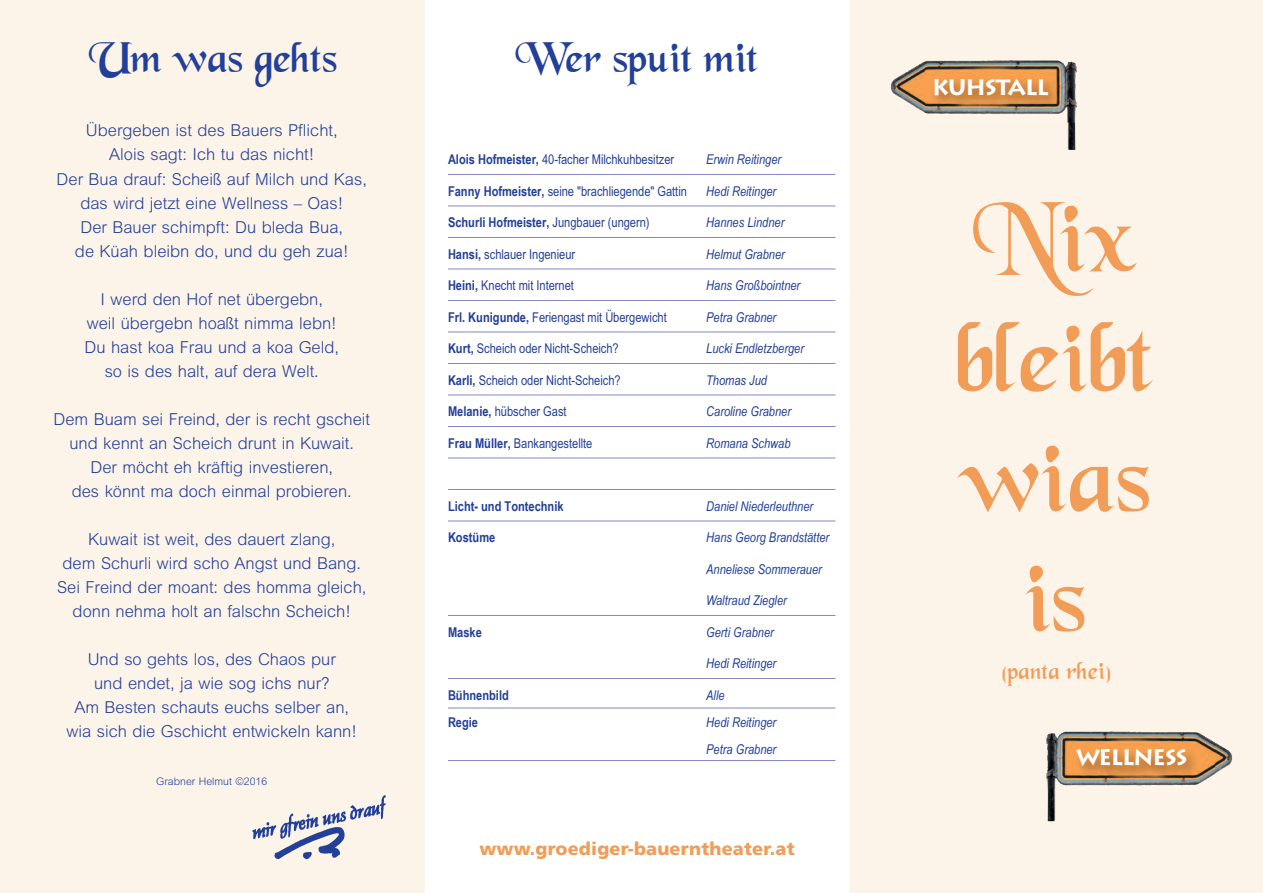
<style>
.page{position:relative;width:1263px;height:893px;background:#fff}
.page>*{position:absolute;margin:0;border:0;box-sizing:border-box;transform-origin:0 0}
.t1{font:105px/120px "Black Chancery";color:#f19c57;text-align:center}
.t2{font:45px "Black Chancery";color:#223f99}
.t3{font:25.5px "Black Chancery";color:#f19c57}
.t4{font:700 22.2px "Lithos";letter-spacing:-.05em;color:#fff}
.t5{font:900 18px "Frutiger";letter-spacing:.01em;color:#f19c57}
.t6{font:300 16.5px/24px "M Arial";color:#223f99;text-align:center}
.t7{font:13.5px "Arial Narrow";color:#223f99}
.t8{font:italic 13.5px/27px "Arial Narrow";color:#223f99}
.t9{font:700 13.5px "Arial Narrow";color:#223f99}
.t10{font:300 10.5px "M Arial";color:#223f99}
.s1{font-weight:700}
.s2{font-weight:400}
</style>
<div class="page">
<div style="left:850px;top:0;width:413px;height:893px;background:#fdf4e9"></div>
<div style="left:0;top:0;width:425px;height:893px;background:#fdf4e9"></div>
<img style="left:252px;top:795px;width:134px;height:65px">
<hr style="left:448px;top:174px;width:387px;height:1px;background:#8588c2">
<hr style="left:448px;top:206px;width:387px;height:1px;background:#8588c2">
<hr style="left:448px;top:237px;width:387px;height:1px;background:#8588c2">
<hr style="left:448px;top:269px;width:387px;height:1px;background:#8588c2">
<hr style="left:448px;top:300px;width:387px;height:1px;background:#8588c2">
<hr style="left:448px;top:332px;width:387px;height:1px;background:#8588c2">
<hr style="left:448px;top:363px;width:387px;height:1px;background:#8588c2">
<hr style="left:448px;top:395px;width:387px;height:1px;background:#8588c2">
<hr style="left:448px;top:426px;width:387px;height:1px;background:#8588c2">
<hr style="left:448px;top:458px;width:387px;height:1px;background:#8588c2">
<hr style="left:448px;top:489px;width:387px;height:1px;background:#8588c2">
<hr style="left:448px;top:521px;width:387px;height:1px;background:#8588c2">
<hr style="left:448px;top:615px;width:387px;height:1px;background:#8588c2">
<hr style="left:448px;top:678px;width:387px;height:1px;background:#8588c2">
<hr style="left:448px;top:708px;width:387px;height:1px;background:#8588c2">
<hr style="left:448px;top:760px;width:387px;height:1px;background:#8588c2">
<img style="left:1046px;top:731px;width:186px;height:90px">
<img style="left:1064px;top:786px;width:151px;height:7px">
<img style="left:1064px;top:736px;width:151px;height:50px">
<img style="left:890px;top:60px;width:186px;height:90px">
<img style="left:925px;top:66px;width:152px;height:57px">
<h2 class="t2" style="left:89px;top:30px;width:250px">Um was gehts</h2>
<h2 class="t2" style="left:515px;top:30px;width:245px">Wer spuit mit</h2>
<p class="t6" style="left:57px;top:120px;width:312px">Übergeben ist des Bauers Pflicht,<br>Alois sagt: Ich tu das nicht!<br>Der Bua drauf: Scheiß auf Milch und Kas, das wird jetzt eine Wellness – Oas!<br>Der Bauer schimpft: Du bleda Bua,<br>de Küah bleibn do, und du geh zua!</p>
<p class="t6" style="left:85px;top:288px;width:256px">I werd den Hof net übergebn, weil übergebn hoaßt nimma lebn!<br>Du hast koa Frau und a koa Geld, so is des halt, auf dera Welt.</p>
<p class="t6" style="left:53px;top:408px;width:318px">Dem Buam sei Freind, der is recht gscheit und kennt an Scheich drunt in Kuwait.<br>Der möcht eh kräftig investieren,<br>des könnt ma doch einmal probieren.</p>
<p class="t6" style="left:57px;top:528px;width:311px">Kuwait ist weit, des dauert zlang,<br>dem Schurli wird scho Angst und Bang.<br>Sei Freind der moant: des homma gleich, donn nehma holt an falschn Scheich!</p>
<p class="t6" style="left:67px;top:648px;width:292px">Und so gehts los, des Chaos pur<br>und endet, ja wie sog ichs nur?<br>Am Besten schauts euchs selber an, wia sich die Gschicht entwickeln kann!</p>
<p class="t10" style="left:156px;top:777px;width:112px">Grabner Helmut ©2016</p>
<p class="t7" style="left:448px;top:155px;width:228px"><span class="s1">Alois Hofmeister,</span> 40-facher Milchkuhbesitzer</p>
<p class="t8" style="left:706px;top:146px;width:77px">Erwin Reitinger</p>
<p class="t7" style="left:448px;top:186px;width:240px"><span class="s1">Fanny Hofmeister,</span> seine "brachliegende" Gattin</p>
<p class="t8" style="left:706px;top:177px;width:72px">Hedi Reitinger</p>
<p class="t9" style="left:448px;top:215px;width:203px">Schurli Hofmeister, <span class="s2">Jungbauer (ungern)</span></p>
<p class="t8" style="left:706px;top:209px;width:80px">Hannes Lindner</p>
<p class="t7" style="left:448px;top:249px;width:129px"><span class="s1">Hansi,</span> schlauer Ingenieur</p>
<p class="t8" style="left:706px;top:240px;width:80px">Helmut Grabner</p>
<p class="t7" style="left:448px;top:281px;width:127px"><span class="s1">Heini,</span> Knecht mit Internet</p>
<p class="t8" style="left:706px;top:272px;width:96px">Hans Großbointner</p>
<p class="t7" style="left:448px;top:312px;width:220px"><span class="s1">Frl. Kunigunde,</span> Feriengast mit Übergewicht</p>
<p class="t8" style="left:706px;top:303px;width:72px">Petra Grabner</p>
<p class="t7" style="left:448px;top:344px;width:172px"><span class="s1">Kurt,</span> Scheich oder Nicht-Scheich?</p>
<p class="t8" style="left:706px;top:335px;width:99px">Lucki Endletzberger</p>
<p class="t7" style="left:448px;top:375px;width:174px"><span class="s1">Karli,</span> Scheich oder Nicht-Scheich?</p>
<p class="t8" style="left:706px;top:368px;width:62px">Thomas Jud</p>
<p class="t7" style="left:448px;top:407px;width:120px"><span class="s1">Melanie,</span> hübscher Gast</p>
<p class="t8" style="left:706px;top:398px;width:86px">Caroline Grabner</p>
<p class="t7" style="left:448px;top:438px;width:146px"><span class="s1">Frau Müller,</span> Bankangestellte</p>
<p class="t8" style="left:706px;top:429px;width:86px">Romana Schwab</p>
<p class="t9" style="left:448px;top:498px;width:117px">Licht- und Tontechnik</p>
<p class="t8" style="left:706px;top:492px;width:109px">Daniel Niederleuthner</p>
<p class="t9" style="left:448px;top:530px;width:49px">Kostüme</p>
<p class="t8" style="left:706px;top:524px;width:125px">Hans Georg Brandstätter</p>
<p class="t8" style="left:706px;top:555px;width:117px">Anneliese Sommerauer</p>
<p class="t8" style="left:706px;top:587px;width:82px">Waltraud Ziegler</p>
<p class="t9" style="left:448px;top:624px;width:35px">Maske</p>
<p class="t8" style="left:706px;top:618px;width:69px">Gerti Grabner</p>
<p class="t8" style="left:706px;top:650px;width:72px">Hedi Reitinger</p>
<p class="t9" style="left:448px;top:687px;width:62px">Bühnenbild</p>
<p class="t8" style="left:706px;top:681px;width:20px">Alle</p>
<p class="t9" style="left:448px;top:714px;width:32px">Regie</p>
<p class="t8" style="left:706px;top:708px;width:72px">Hedi Reitinger<br>Petra Grabner</p>
<p class="t5" style="left:479px;top:842px;width:317px">www.groediger-bauerntheater.at</p>
<h3 class="t4" style="left:932px;top:74px;width:118px">KUHSTALL</h3>
<h1 class="t1" style="left:956px;top:175px;width:201px">Nix bleibt wias is</h1>
<h3 class="t3" style="left:1002px;top:655px;width:111px">(panta rhei)</h3>
<h3 class="t4" style="left:1076px;top:744px;width:113px">WELLNESS</h3>
</div>
